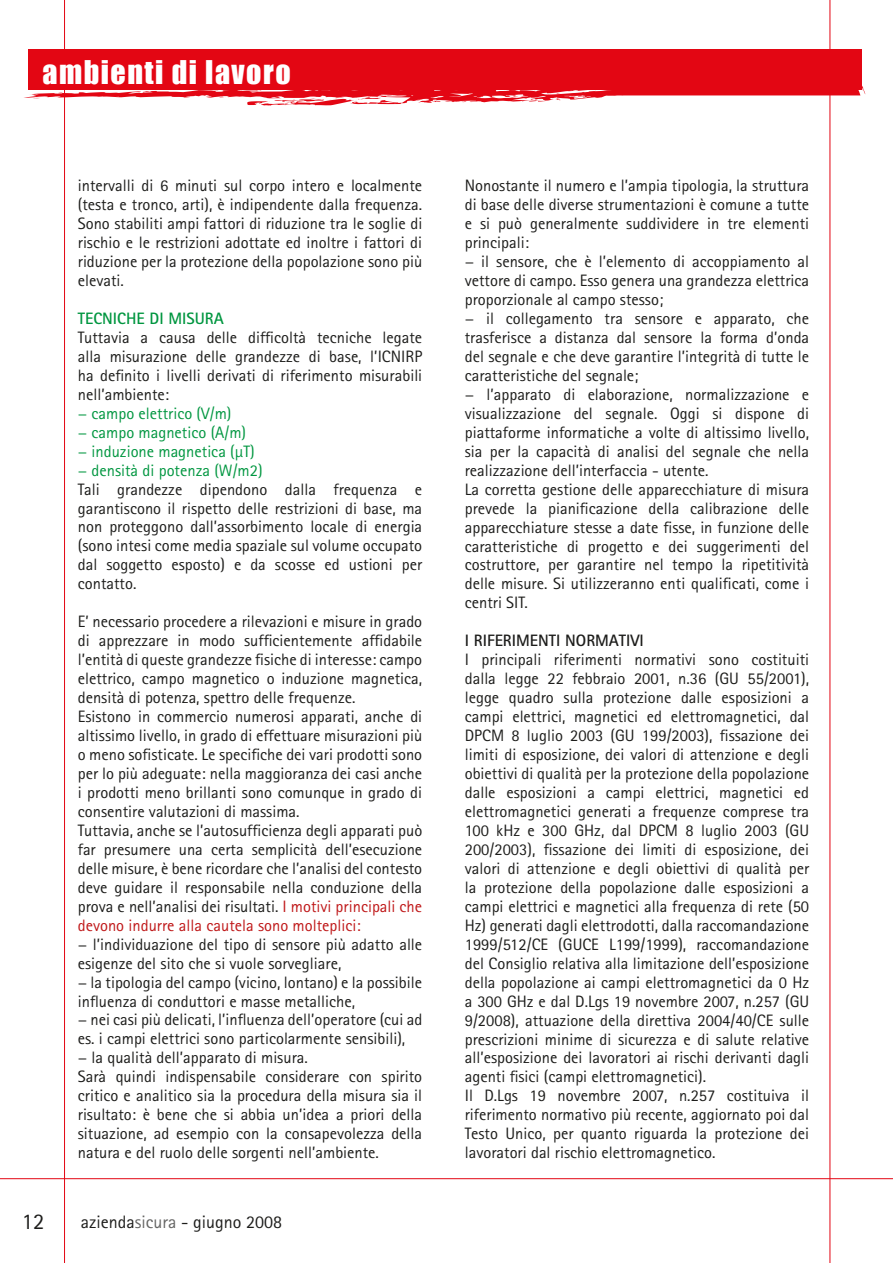
<style>
.page{position:relative;width:893px;height:1263px;background:#fff}
.page>*{position:absolute;margin:0;border:0;box-sizing:border-box;transform-origin:0 0}
.t1{font:30px "Impact";letter-spacing:.05em;color:#fff}
.t2{font:22.5px "Rotis Sans Serif";color:#1d1d1b}
.t3{font:18px "Rotis Sans Serif";color:#1d1d1b}
.t4{font:16.5px/18.9px "Rotis Sans Serif";color:#1d1d1b}
.t5{font:16.5px/18.9px "Rotis Sans Serif";color:#009640}
.t6{font:700 16.5px "Rotis Sans Serif";color:#1d1d1b}
.t7{font:700 16.5px "Rotis Sans Serif";color:#009640}
.s1{color:#bf1718}
.s2{color:#646463}
</style>
<div class="page">
<hr style="left:64px;top:0;width:1px;height:1263px;background:#e30613">
<hr style="left:830px;top:0;width:1px;height:1263px;background:#e30613">
<svg style="left:24px;top:49px;width:841px;height:57px;background:#e7303b"></svg>
<hr style="left:0;top:1178px;width:893px;height:1px;background:#e30613">
<h1 class="t1" style="left:43px;top:54px;width:250px">ambienti di lavoro</h1>
<p class="t4" style="left:78px;top:176px;width:346px;text-align:justify">intervalli di 6 minuti sul corpo intero e localmente (testa e tronco, arti), è indipendente dalla frequenza.<br>Sono stabiliti ampi fattori di riduzione tra le soglie di rischio e le restrizioni adottate ed inoltre i fattori di riduzione per la protezione della popolazione sono più elevati.</p>
<p class="t7" style="left:78px;top:308px;width:10px">TECNICHE</p>
<p class="t7" style="left:150px;top:308px;width:75px">DI MISURA</p>
<p class="t4" style="left:78px;top:328px;width:346px;text-align:justify">Tuttavia a causa delle difficoltà tecniche legate alla misurazione delle grandezze di base, l’ICNIRP ha definito i livelli derivati di riferimento misurabili nell’ambiente:</p>
<p class="t5" style="left:78px;top:404px;width:186px">− campo elettrico (V/m)<br>− campo magnetico (A/m)<br>− induzione magnetica (μT) − densità di potenza (W/m2)</p>
<p class="t4" style="left:78px;top:479px;width:346px;text-align:justify">Tali grandezze dipendono dalla frequenza e garantiscono il rispetto delle restrizioni di base, ma non proteggono dall’assorbimento locale di energia (sono intesi come media spaziale sul volume occupato dal soggetto esposto) e da scosse ed ustioni per contatto.</p>
<p class="t4" style="left:78px;top:612px;width:346px">E’ necessario procedere a rilevazioni e misure in grado di apprezzare in modo sufficientemente affidabile l’entità di queste grandezze fisiche di interesse: campo elettrico, campo magnetico o induzione magnetica, densità di potenza, spettro delle frequenze.<br>Esistono in commercio numerosi apparati, anche di altissimo livello, in grado di effettuare misurazioni più o meno sofisticate. Le specifiche dei vari prodotti sono per lo più adeguate: nella maggioranza dei casi anche i prodotti meno brillanti sono comunque in grado di consentire valutazioni di massima.<br>Tuttavia, anche se l’autosufficienza degli apparati può far presumere una certa semplicità dell’esecuzione delle misure, è bene ricordare che l’analisi del contesto deve guidare il responsabile nella conduzione della prova e nell’analisi dei risultati. <span class="s1">I motivi principali che devono indurre alla cautela sono molteplici:</span></p>
<p class="t4" style="left:78px;top:934px;width:346px">− l’individuazione del tipo di sensore più adatto alle esigenze del sito che si vuole sorvegliare,<br>− la tipologia del campo (vicino, lontano) e la possibile influenza di conduttori e masse metalliche,<br>− nei casi più delicati, l’influenza dell’operatore (cui ad es. i campi elettrici sono particolarmente sensibili),<br>− la qualità dell’apparato di misura.<br>Sarà quindi indispensabile considerare con spirito critico e analitico sia la procedura della misura sia il risultato: è bene che si abbia un’idea a priori della situazione, ad esempio con la consapevolezza della natura e del ruolo delle sorgenti nell’ambiente.</p>
<h2 class="t2" style="left:22px;top:1208px;width:24px">12</h2>
<p class="t3" style="left:81px;top:1211px;width:203px">azienda<span class="s2">sicura</span> - giugno 2008</p>
<p class="t4" style="left:465px;top:176px;width:346px">Nonostante il numero e l’ampia tipologia, la struttura di base delle diverse strumentazioni è comune a tutte e si può generalmente suddividere in tre elementi principali:<br>− il sensore, che è l’elemento di accoppiamento al vettore di campo. Esso genera una grandezza elettrica proporzionale al campo stesso;<br>− il collegamento tra sensore e apparato, che trasferisce a distanza dal sensore la forma d’onda del segnale e che deve garantire l’integrità di tutte le caratteristiche del segnale;<br>− l’apparato di elaborazione, normalizzazione e visualizzazione del segnale. Oggi si dispone di piattaforme informatiche a volte di altissimo livello, sia per la capacità di analisi del segnale che nella realizzazione dell’interfaccia - utente.<br>La corretta gestione delle apparecchiature di misura prevede la pianificazione della calibrazione delle apparecchiature stesse a date fisse, in funzione delle caratteristiche di progetto e dei suggerimenti del costruttore, per garantire nel tempo la ripetitività delle misure. Si utilizzeranno enti qualificati, come i centri SIT.</p>
<p class="t6" style="left:465px;top:630px;width:74px">I RIFERI MENTI</p>
<p class="t6" style="left:565px;top:630px;width:52px">NORMATIVI</p>
<p class="t4" style="left:465px;top:650px;width:346px">I principali riferimenti normativi sono costituiti dalla legge 22 febbraio 2001, n.36 (GU 55/2001), legge quadro sulla protezione dalle esposizioni a campi elettrici, magnetici ed elettromagnetici, dal DPCM 8 luglio 2003 (GU 199/2003), fissazione dei limiti di esposizione, dei valori di attenzione e degli obiettivi di qualità per la protezione della popolazione dalle esposizioni a campi elettrici, magnetici ed elettromagnetici generati a frequenze comprese tra 100 kHz e 300 GHz, dal DPCM 8 luglio 2003 (GU 200/2003), fissazione dei limiti di esposizione, dei valori di attenzione e degli obiettivi di qualità per la protezione della popolazione dalle esposizioni a campi elettrici e magnetici alla frequenza di rete (50<br>Hz) generati dagli elettrodotti, dalla raccomandazione 1999/512/CE (GUCE L199/1999), raccomandazione del Consiglio relativa alla limitazione dell’esposizione della popolazione ai campi elettromagnetici da 0 Hz a 300 GHz e dal D.Lgs 19 novembre 2007, n.257 (GU 9/2008), attuazione della direttiva 2004/40/CE sulle prescrizioni minime di sicurezza e di salute relative all’esposizione dei lavoratori ai rischi derivanti dagli agenti fisici (campi elettromagnetici).<br>Il D.Lgs 19 novembre 2007, n.257 costituiva il riferimento normativo più recente, aggiornato poi dal Testo Unico, per quanto riguarda la protezione dei lavoratori dal rischio elettromagnetico.</p>
</div>
